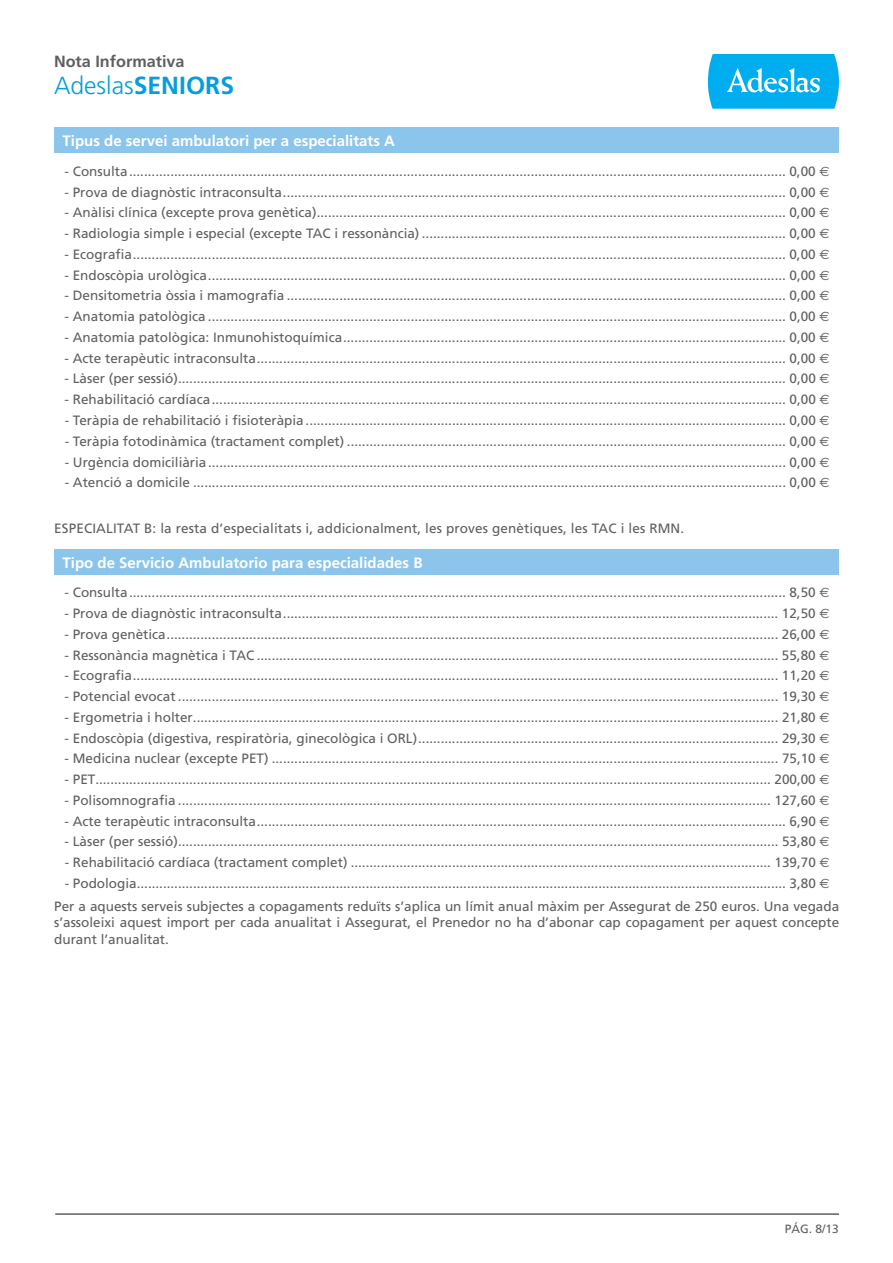
<style>
.page{position:relative;width:893px;height:1263px;background:#fff}
.page>*{position:absolute;margin:0;border:0;box-sizing:border-box;transform-origin:0 0}
.t1{font:300 24.75px "Frutiger";color:#069ddc}
.t2{font:700 16.2px "Frutiger";color:#5f5f62}
.t3{font:700 15px "Frutiger";color:#fff}
.t4{font:13.5px/23px "Frutiger";color:#5f5f62;text-align:center}
.t5{font:12px "Frutiger";color:#5f5f62}
.s1{font-weight:700}
.s2{font-family:"Euro Sans"}
</style>
<div class="page">
<div style="left:54px;top:128px;width:785px;height:25px;background:#8bc5eb"></div>
<div style="left:54px;top:549px;width:785px;height:25px;background:#8bc5eb"></div>
<hr style="left:55px;top:1213px;width:784px;height:2px;background:#5f5f62">
<svg style="left:708px;top:54px;width:131px;height:55px;background:#20b8f0"></svg>
<p class="t2" style="left:54px;top:51px;width:132px">Nota Informativa</p>
<h1 class="t1" style="left:54px;top:71px;width:182px">Adeslas<span class="s1">SENIORS</span></h1>
<p class="t3" style="left:63px;top:132px;width:334px">Tipus de servei ambulatori per a especialitats A</p>
<p class="t4" style="left:65px;top:160px;width:767px">- Consulta............................................................................................................................................................................... 0,00 <span class="s2">€</span></p>
<p class="t4" style="left:65px;top:180px;width:767px">- Prova de diagnòstic intraconsulta...................................................................................................................................... 0,00 <span class="s2">€</span></p>
<p class="t4" style="left:65px;top:201px;width:767px">- Anàlisi clínica (excepte prova genètica)............................................................................................................................. 0,00 <span class="s2">€</span></p>
<p class="t4" style="left:65px;top:222px;width:767px">- Radiologia simple i especial (excepte TAC i ressonància) ................................................................................................. 0,00 <span class="s2">€</span></p>
<p class="t4" style="left:65px;top:243px;width:767px">- Ecografia.............................................................................................................................................................................. 0,00 <span class="s2">€</span></p>
<p class="t4" style="left:65px;top:263px;width:767px">- Endoscòpia urològica.......................................................................................................................................................... 0,00 <span class="s2">€</span></p>
<p class="t4" style="left:65px;top:284px;width:767px">- Densitometria òssia i mamografia ..................................................................................................................................... 0,00 <span class="s2">€</span></p>
<p class="t4" style="left:65px;top:305px;width:767px">- Anatomia patològica .......................................................................................................................................................... 0,00 <span class="s2">€</span></p>
<p class="t4" style="left:65px;top:326px;width:767px">- Anatomia patològica: Inmunohistoquímica...................................................................................................................... 0,00 <span class="s2">€</span></p>
<p class="t4" style="left:65px;top:346px;width:767px">- Acte terapèutic intraconsulta............................................................................................................................................. 0,00 <span class="s2">€</span></p>
<p class="t4" style="left:65px;top:367px;width:767px">- Làser (per sessió).................................................................................................................................................................. 0,00 <span class="s2">€</span></p>
<p class="t4" style="left:65px;top:388px;width:767px">- Rehabilitació cardíaca......................................................................................................................................................... 0,00 <span class="s2">€</span></p>
<p class="t4" style="left:65px;top:409px;width:767px">- Teràpia de rehabilitació i fisioteràpia................................................................................................................................ 0,00 <span class="s2">€</span></p>
<p class="t4" style="left:65px;top:429px;width:767px">- Teràpia fotodinàmica (tractament complet) ..................................................................................................................... 0,00 <span class="s2">€</span></p>
<p class="t4" style="left:65px;top:450px;width:767px">- Urgència domiciliària.......................................................................................................................................................... 0,00 <span class="s2">€</span></p>
<p class="t4" style="left:65px;top:471px;width:767px">- Atenció a domicile .............................................................................................................................................................. 0,00 <span class="s2">€</span></p>
<p class="t4" style="left:54px;top:517px;width:631px">ESPECIALITAT B: la resta d’especialitats i, addicionalment, les proves genètiques, les TAC i les RMN.</p>
<p class="t3" style="left:63px;top:554px;width:362px">Tipo de Servicio Ambulatorio para especialidades B</p>
<p class="t4" style="left:65px;top:581px;width:767px">- Consulta............................................................................................................................................................................... 8,50 <span class="s2">€</span></p>
<p class="t4" style="left:65px;top:602px;width:767px">- Prova de diagnòstic intraconsulta.................................................................................................................................... 12,50 <span class="s2">€</span></p>
<p class="t4" style="left:65px;top:623px;width:767px">- Prova genètica................................................................................................................................................................... 26,00 <span class="s2">€</span></p>
<p class="t4" style="left:65px;top:643px;width:767px">- Ressonància magnètica i TAC ........................................................................................................................................... 55,80 <span class="s2">€</span></p>
<p class="t4" style="left:65px;top:664px;width:767px">- Ecografia............................................................................................................................................................................ 11,20 <span class="s2">€</span></p>
<p class="t4" style="left:65px;top:685px;width:767px">- Potencial evocat ................................................................................................................................................................ 19,30 <span class="s2">€</span></p>
<p class="t4" style="left:65px;top:706px;width:767px">- Ergometria i holter............................................................................................................................................................ 21,80 <span class="s2">€</span></p>
<p class="t4" style="left:65px;top:726px;width:766px">- Endoscòpia (digestiva, respiratòria, ginecològica i ORL)................................................................................................ 29,30 <span class="s2">€</span></p>
<p class="t4" style="left:65px;top:747px;width:767px">- Medicina nuclear (excepte PET) ....................................................................................................................................... 75,10 <span class="s2">€</span></p>
<p class="t4" style="left:65px;top:768px;width:767px">- PET.................................................................................................................................................................................... 200,00 <span class="s2">€</span></p>
<p class="t4" style="left:65px;top:789px;width:767px">- Polisomnografia .............................................................................................................................................................. 127,60 <span class="s2">€</span></p>
<p class="t4" style="left:65px;top:809px;width:767px">- Acte terapèutic intraconsulta............................................................................................................................................. 6,90 <span class="s2">€</span></p>
<p class="t4" style="left:65px;top:830px;width:767px">- Làser (per sessió)................................................................................................................................................................ 53,80 <span class="s2">€</span></p>
<p class="t4" style="left:65px;top:851px;width:767px">- Rehabilitació cardíaca (tractament complet) ................................................................................................................ 139,70 <span class="s2">€</span></p>
<p class="t4" style="left:54px;top:872px;width:786px">- Podologia............................................................................................................................................................................. 3,80 <span class="s2">€<br></span>Per a aquests serveis subjectes a copagaments reduïts s’aplica un límit anual màxim per Assegurat de 250 euros. Una vegada</p>
<p class="t4" style="left:54px;top:914px;width:786px;line-height:16.5px;text-align:left">s’assoleixi aquest import per cada anualitat i Assegurat, el Prenedor no ha d’abonar cap copagament per aquest concepte durant l’anualitat.</p>
<p class="t5" style="left:785px;top:1221px;width:56px">PÁG. 8/13</p>
</div>
